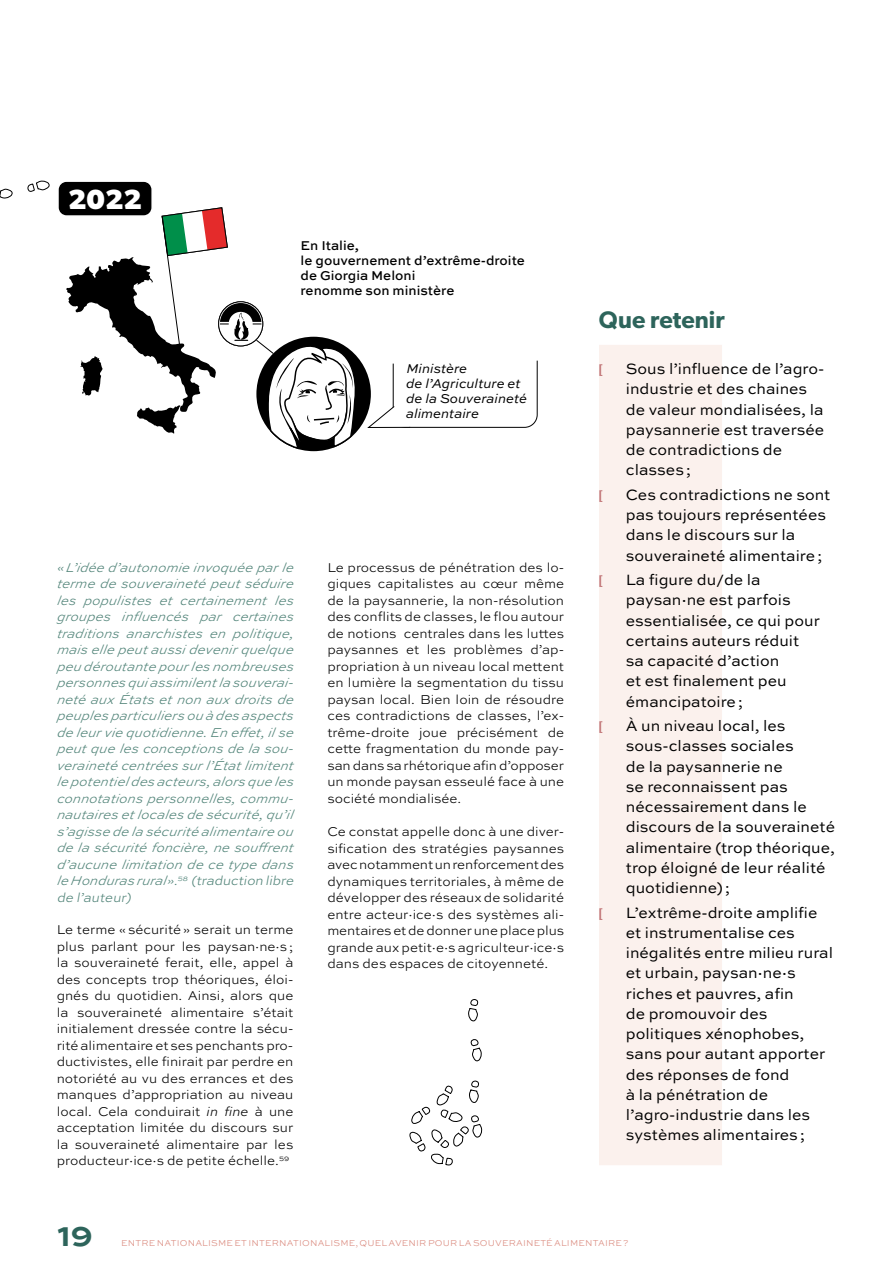
<style>
.page{position:relative;width:893px;height:1263px;background:#fff}
.page>*{position:absolute;margin:0;border:0;box-sizing:border-box;transform-origin:0 0}
.t1{font:700 33px "Sweet Sans Pro";color:#2d645b}
.t2{font:700 27.9px "Gibson";color:#fff}
.t3{font:600 24px "Gibson";color:#2d645b}
.t4{font:15.75px/20.2px "Sweet Sans Pro";color:#000}
.t5{font:300 13.5px/16.5px "Sweet Sans Pro";color:#000;text-align:justify}
.t6{font:italic 300 13.5px/16.5px "Sweet Sans Pro";color:#53857a;text-align:justify}
.t7{font:500 13.5px/15px "Sweet Sans Pro";color:#000}
.t8{font:italic 13.5px/15px "Sweet Sans Pro";letter-spacing:-.005em;color:#000}
.t9{font:600 12.75px "Gibson";color:#c17577}
.t10{font:300 9px "Sweet Sans Pro";letter-spacing:.02em;color:#da897d}
.s1{font-style:inherit}
.s2{font-style:italic}
</style>
<div class="page">
<div style="left:256px;top:337px;width:115px;height:114px;background:#000;border-radius:50%"></div>
<div style="left:58px;top:181px;width:94px;height:35px;background:#000;border-radius:9px"></div>
<div style="left:57px;top:180px;width:96px;height:37px;border:2px solid #fff;border-radius:9px"></div>
<div style="left:393px;top:336px;width:145px;height:92px;border:1px solid #000;border-radius:13px"></div>
<svg style="left:366px;top:405px;width:45px;height:23px"></svg>
<svg style="left:392px;top:336px;width:146px;height:28px"></svg>
<svg style="left:65px;top:207px;width:293px;height:243px"></svg>
<div style="left:599px;top:345px;width:123px;height:820px;background:#fbf1ed"></div>
<svg style="left:0;top:181px;width:50px;height:18px"></svg>
<svg style="left:410px;top:999px;width:72px;height:167px"></svg>
<h2 class="t2" style="left:68px;top:183px;width:76px">2022</h2>
<p class="t7" style="left:301px;top:237px;width:226px">En Italie,<br>le gouvernement d’extrême-droite de Giorgia Meloni<br>renomme son ministère</p>
<p class="t8" style="left:406px;top:361px;width:123px">Ministère<br>de l’Agriculture et de la Souveraineté alimentaire</p>
<p class="t6" style="left:57px;top:558px;width:241px"><span class="s1">«</span>L’idée d’autonomie invoquée parle terme de souveraineté peut séduire les populistes et certainement les groupes influencés par certaines traditions anarchistes en politique, mais elle peutaussidevenirquelque peu déroutante pourles nombreuses personnes quiassimilentla souverai&shy;neté aux États et non aux droits de peuples particuliers ou à des aspects de leurvie quotidienne.En effet,ilse peut que les conceptions de la sou&shy;veraineté centrées surl’Étatlimitent le potentieldes acteurs,alors que les connotations personnelles, commu&shy;nautaires etlocales de sécurité,qu’il s’agisse de la sécurité alimentaire ou de la sécurité foncière, ne souffrent d’aucune limitation de ce type dans le Honduras rural<span class="s1">».</span><sup>58</sup> <span class="s1">(traduction libre de l’auteur)</span></p>
<p class="t5" style="left:57px;top:921px;width:238px">Le terme «sécurité» serait un terme plus parlant pour les paysan·ne·s; la souveraineté ferait, elle, appel à des concepts trop théoriques, éloi&shy;gnés du quotidien. Ainsi, alors que la souveraineté alimentaire s’était initialement dressée contre la sécu&shy;rité alimentaire et ses penchants pro&shy;ductivistes, elle finirait par perdre en notoriété au vu des errances et des manques d’appropriation au niveau local. Cela conduirait <span class="s2">in fine</span> à une acceptation limitée du discours sur la souveraineté alimentaire par les producteur·ice·s de petite échelle.<sup>59</sup></p>
<p class="t5" style="left:327px;top:558px;width:238px">Le processus de pénétration des lo&shy;giques capitalistes au cœur même de la paysannerie, la non-résolution des conflits de classes, le flou autour de notions centrales dans les luttes paysannes et les problèmes d’ap&shy;propriation à un niveau local mettent en lumière la segmentation du tissu paysan local. Bien loin de résoudre ces contradictions de classes, l’ex&shy;trême-droite joue précisément de cette fragmentation du monde pay&shy;san dans sa rhétorique afin d’opposer un monde paysan esseulé face à une société mondialisée.</p>
<p class="t5" style="left:327px;top:823px;width:238px">Ce constat appelle donc à une diver&shy;sification des stratégies paysannes avec notamment un renforcement des dynamiques territoriales, à même de développer des réseaux de solidarité entre acteur·ice·s des systèmes ali&shy;mentaires et de donner une place plus grande aux petit·e·s agriculteur·ice·s dans des espaces de citoyenneté.</p>
<h3 class="t3" style="left:599px;top:306px;width:127px">Que retenir</h3>
<p class="t9" style="left:599px;top:362px;width:6px">[</p>
<p class="t4" style="left:626px;top:358px;width:200px">Sous l’influence de l’agro&shy;industrie et des chaines de valeur mondialisées, la paysannerie est traversée de contradictions de classes;</p>
<p class="t9" style="left:599px;top:488px;width:6px">[</p>
<p class="t4" style="left:626px;top:484px;width:206px">Ces contradictions ne sont pas toujours représentées dans le discours sur la souveraineté alimentaire;</p>
<p class="t9" style="left:599px;top:573px;width:6px">[</p>
<p class="t4" style="left:626px;top:569px;width:196px">La figure du/de la paysan·ne est parfois essentialisée, ce qui pour certains auteurs réduit sa capacité d’action<br>et est finalement peu émancipatoire;</p>
<p class="t9" style="left:599px;top:719px;width:6px">[</p>
<p class="t4" style="left:626px;top:715px;width:211px">À un niveau local, les sous-classes sociales<br>de la paysannerie ne<br>se reconnaissent pas nécessairement dans le discours de la souveraineté alimentaire (trop théorique, trop éloigné de leur réalité quotidienne);</p>
<p class="t9" style="left:599px;top:905px;width:6px">[</p>
<p class="t4" style="left:626px;top:901px;width:209px">L’extrême-droite amplifie et instrumentalise ces inégalités entre milieu rural et urbain, paysan·ne·s riches et pauvres, afin<br>de promouvoir des politiques xénophobes, sans pour autant apporter des réponses de fond<br>à la pénétration de l’agro-industrie dans les systèmes alimentaires;</p>
<h1 class="t1" style="left:57px;top:1210px;width:37px">19</h1>
<p class="t10" style="left:121px;top:1236px;width:509px">ENTRE NATIONALISME ET INTERNATIONALISME, QUEL AVENIR POUR LA SOUVERAINETÉ ALIMENTAIRE?</p>
</div>
